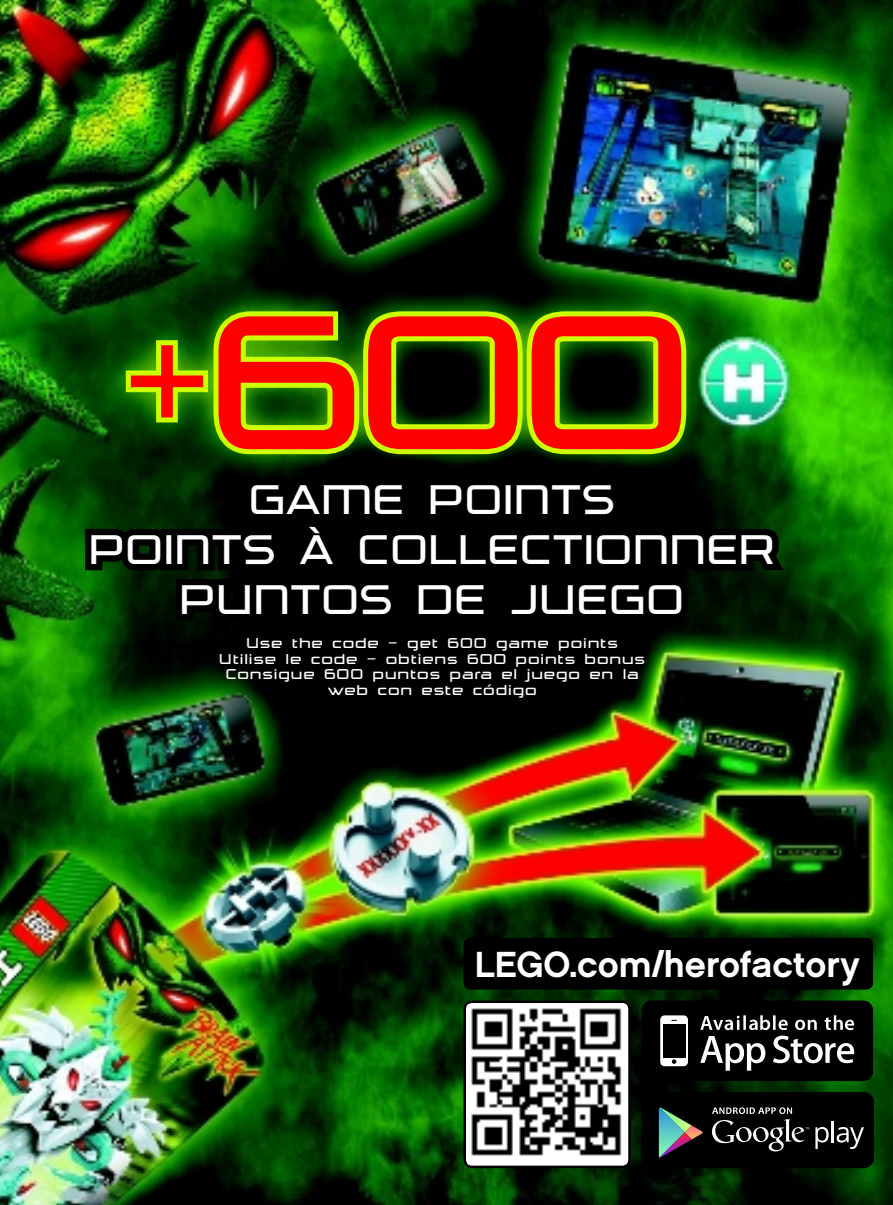
<style>
.page{position:relative;width:893px;height:1205px;background:#fff}
.page>*{position:absolute;margin:0;border:0;box-sizing:border-box;transform-origin:0 0}
.t1{font:300 207.5px "Trade Marker";color:#f00}
.t2{font:300 45px/50px "Trade Marker";letter-spacing:.065em;color:#fff;text-align:center}
.t3{font:700 36.25px "LEGO Chalet 60";color:#fff}
.t4{font:300 15.5px/15.5px "Trade Marker";letter-spacing:.1em;color:#fff;text-align:center}
.s1{font-size:153.75px}
</style>
<div class="page">
<img style="left:0;top:0;width:893px;height:1205px">
<div style="left:463px;top:938px;width:410px;height:51px;background:#000;border-radius:7px"></div>
<svg style="left:641px;top:1092px;width:233px;height:76px;background:#191b1b"></svg>
<svg style="left:641px;top:1000px;width:232px;height:81px;background:#272827"></svg>
<img style="left:465px;top:1003px;width:164px;height:164px">
<div style="left:463px;top:1000px;width:168px;height:168px;border:2px solid #000;border-radius:7px"></div>
<img style="left:93px;top:277px;width:627px;height:28px">
<svg style="left:79px;top:305px;width:711px;height:321px;background:#244905"></svg>
<h1 class="t1" style="left:122px;top:264px;width:567px"><span class="s1">+</span>600</h1>
<h2 class="t2" style="left:90px;top:474px;width:685px">GAME POINTS<br>POINTS À COLLECTIONNER<br>PUNTOS DE JUEGO</h2>
<p class="t4" style="left:220px;top:635px;width:427px">Use the code – get 600 game points<br>Utilise le code – obtiens 600 points bonus<br>Consigue 600 puntos para el juego en la web con este código</p>
<h3 class="t3" style="left:475px;top:942px;width:387px">LEGO.com/herofactory</h3>
</div>
